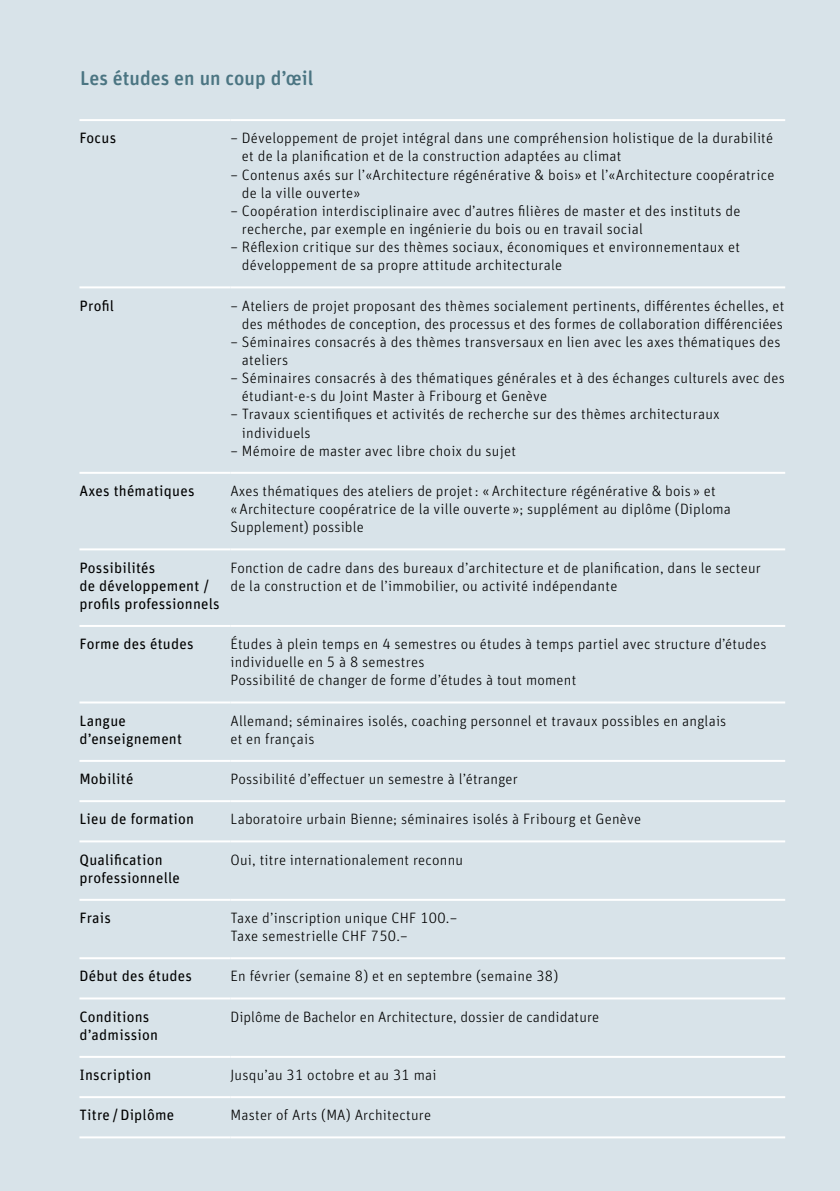
<style>
.page{position:relative;width:840px;height:1191px;background:#fff}
.page>*{position:absolute;margin:0;border:0;box-sizing:border-box;transform-origin:0 0}
.t1{font:500 20px "Unit Rounded Pro";color:#4b7582}
.t2{font:300 15px/18.2px "Unit Rounded Pro";letter-spacing:.015em;color:#000}
.t3{font:15px/18.2px "Unit Rounded Pro";letter-spacing:.015em;color:#000}
</style>
<div class="page">
<div style="left:0;top:0;width:839px;height:1191px;background:#d8e3e9"></div>
<hr style="left:79px;top:119px;width:151px;height:2px;background:#fff">
<hr style="left:230px;top:119px;width:554px;height:2px;background:#fff">
<hr style="left:79px;top:286px;width:151px;height:2px;background:#fff">
<hr style="left:230px;top:286px;width:554px;height:2px;background:#fff">
<hr style="left:79px;top:472px;width:151px;height:2px;background:#fff">
<hr style="left:230px;top:472px;width:554px;height:2px;background:#fff">
<hr style="left:79px;top:548px;width:151px;height:2px;background:#fff">
<hr style="left:230px;top:548px;width:554px;height:2px;background:#fff">
<hr style="left:79px;top:625px;width:151px;height:2px;background:#fff">
<hr style="left:230px;top:625px;width:554px;height:2px;background:#fff">
<hr style="left:79px;top:701px;width:151px;height:2px;background:#fff">
<hr style="left:230px;top:701px;width:554px;height:2px;background:#fff">
<hr style="left:79px;top:760px;width:151px;height:2px;background:#fff">
<hr style="left:230px;top:760px;width:554px;height:2px;background:#fff">
<hr style="left:79px;top:800px;width:151px;height:2px;background:#fff">
<hr style="left:230px;top:800px;width:554px;height:2px;background:#fff">
<hr style="left:79px;top:840px;width:151px;height:2px;background:#fff">
<hr style="left:230px;top:840px;width:554px;height:2px;background:#fff">
<hr style="left:79px;top:898px;width:151px;height:2px;background:#fff">
<hr style="left:230px;top:898px;width:554px;height:2px;background:#fff">
<hr style="left:79px;top:957px;width:151px;height:2px;background:#fff">
<hr style="left:230px;top:957px;width:554px;height:2px;background:#fff">
<hr style="left:79px;top:997px;width:151px;height:2px;background:#fff">
<hr style="left:230px;top:997px;width:554px;height:2px;background:#fff">
<hr style="left:79px;top:1055px;width:151px;height:2px;background:#fff">
<hr style="left:230px;top:1055px;width:554px;height:2px;background:#fff">
<hr style="left:79px;top:1096px;width:151px;height:2px;background:#fff">
<hr style="left:230px;top:1096px;width:554px;height:2px;background:#fff">
<hr style="left:79px;top:1136px;width:151px;height:2px;background:#fff">
<hr style="left:230px;top:1136px;width:554px;height:2px;background:#fff">
<h1 class="t1" style="left:80px;top:64px;width:235px">Les études en un coup d’œil</h1>
<p class="t3" style="left:79px;top:128px;width:38px">Focus</p>
<p class="t2" style="left:242px;top:129px;width:532px;text-indent:-11px">– Développement de projet intégral dans une compréhension holistique de la durabilité et de la planification et de la construction adaptées au climat</p>
<p class="t2" style="left:242px;top:165px;width:533px;text-indent:-11px">– Contenus axés sur l’«Architecture régénérative &amp; bois» et l’«Architecture coopératrice de la ville ouverte»</p>
<p class="t2" style="left:242px;top:201px;width:500px;text-indent:-11px">– Coopération interdisciplinaire avec d’autres filières de master et des instituts de recherche, par exemple en ingénierie du bois ou en travail social</p>
<p class="t2" style="left:242px;top:238px;width:499px;text-indent:-11px">– Réflexion critique sur des thèmes sociaux, économiques et environnementaux et développement de sa propre attitude architecturale</p>
<p class="t3" style="left:79px;top:296px;width:36px">Profil</p>
<p class="t2" style="left:230px;top:296px;width:555px;text-align:right">– Ateliers de projet proposant des thèmes socialement pertinents, différentes échelles, et des méthodes de conception, des processus et des formes de collaboration différenciées</p>
<p class="t2" style="left:242px;top:332px;width:539px;text-indent:-11px">– Séminaires consacrés à des thèmes transversaux en lien avec les axes thématiques des ateliers</p>
<p class="t2" style="left:242px;top:368px;width:544px;text-indent:-11px">– Séminaires consacrés à des thématiques générales et à des échanges culturels avec des étudiant-e-s du Joint Master à Fribourg et Genève</p>
<p class="t2" style="left:242px;top:405px;width:479px;text-indent:-11px">– Travaux scientifiques et activités de recherche sur des thèmes architecturaux individuels</p>
<p class="t2" style="left:230px;top:441px;width:287px">– Mémoire de master avec libre choix du sujet</p>
<p class="t3" style="left:79px;top:481px;width:116px">Axes thématiques</p>
<p class="t2" style="left:230px;top:481px;width:502px">Axes thématiques des ateliers de projet: « Architecture régénérative &amp; bois » et<br>« Architecture coopératrice de la ville ouverte »; supplément au diplôme (Diploma<br>Supplement) possible</p>
<p class="t3" style="left:79px;top:557px;width:142px">Possibilités<br>de développement / profils professionnels</p>
<p class="t2" style="left:230px;top:558px;width:531px">Fonction de cadre dans des bureaux d’architecture et de planification, dans le secteur de la construction et de l’immobilier, ou activité indépendante</p>
<p class="t3" style="left:79px;top:634px;width:115px">Forme des études</p>
<p class="t2" style="left:230px;top:634px;width:537px">Études à plein temps en 4 semestres ou études à temps partiel avec structure d’études individuelle en 5 à 8 semestres<br>Possibilité de changer de forme d’études à tout moment</p>
<p class="t3" style="left:79px;top:710px;width:104px">Langue d’enseignement</p>
<p class="t2" style="left:230px;top:711px;width:497px">Allemand; séminaires isolés, coaching personnel et travaux possibles en anglais et en français</p>
<p class="t3" style="left:79px;top:769px;width:56px">Mobilité</p>
<p class="t2" style="left:230px;top:769px;width:288px">Possibilité d’effectuer un semestre à l’étranger</p>
<p class="t3" style="left:79px;top:809px;width:116px">Lieu de formation</p>
<p class="t2" style="left:230px;top:809px;width:412px">Laboratoire urbain Bienne; séminaires isolés à Fribourg et Genève</p>
<p class="t3" style="left:79px;top:849px;width:102px">Qualification professionnelle</p>
<p class="t2" style="left:230px;top:850px;width:234px">Oui, titre internationalement reconnu</p>
<p class="t3" style="left:79px;top:908px;width:33px">Frais</p>
<p class="t2" style="left:230px;top:908px;width:228px">Taxe d’inscription unique CHF 100.–<br>Taxe semestrielle CHF 750.–</p>
<p class="t3" style="left:79px;top:966px;width:114px">Début des études</p>
<p class="t2" style="left:230px;top:966px;width:329px">En février (semaine 8) et en septembre (semaine 38)</p>
<p class="t3" style="left:79px;top:1006px;width:80px">Conditions d’admission</p>
<p class="t2" style="left:230px;top:1007px;width:370px">Diplôme de Bachelor en Architecture, dossier de candidature</p>
<p class="t3" style="left:79px;top:1065px;width:73px">Inscription</p>
<p class="t2" style="left:230px;top:1065px;width:207px">Jusqu’au 31 octobre et au 31 mai</p>
<p class="t3" style="left:79px;top:1105px;width:96px">Titre / Diplôme</p>
<p class="t2" style="left:230px;top:1105px;width:202px">Master of Arts (MA) Architecture</p>
</div>
